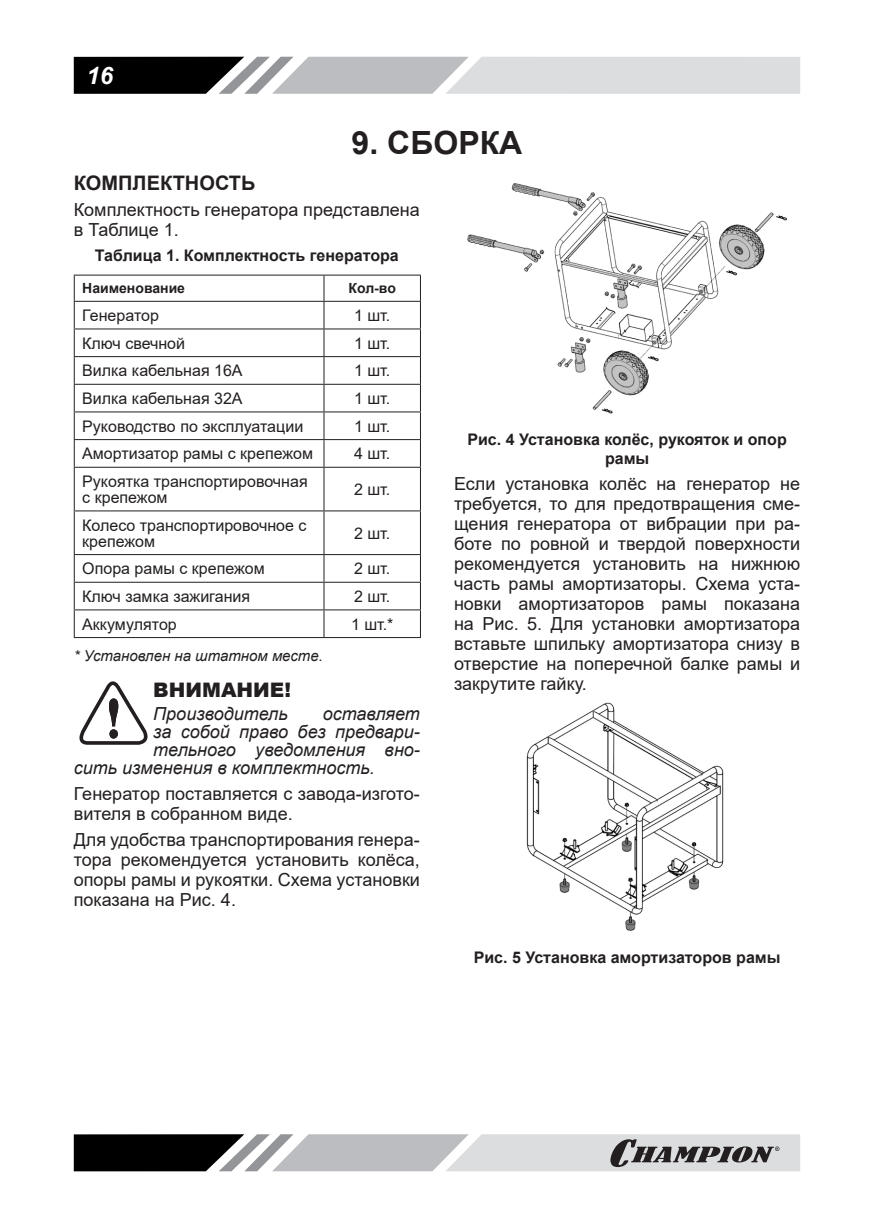
<style>
.page{position:relative;width:874px;height:1225px;background:#fff}
.page>*{position:absolute;margin:0;border:0;box-sizing:border-box;transform-origin:0 0}
.t1{font:700 32px "Arial";color:#231f20}
.t2{font:italic 700 24px "Arial";color:#fff}
.t3{font:700 20px "Arial";color:#231f20}
.t4{font:900 20px "Arial";color:#231f20}
.t5{font:18px/20px "Arial";color:#231f20}
.t6{font:italic 18px "Arial";color:#231f20}
.t7{font:16px/16px "Arial";color:#231f20}
.t8{font:700 16px/19.2px "Arial";color:#231f20;text-align:center}
.t9{font:italic 15px "Arial";color:#231f20}
.t10{font:700 14px "Arial";color:#231f20}
</style>
<div class="page">
<svg style="left:74px;top:57px;width:725px;height:37px"></svg>
<svg style="left:74px;top:1134px;width:725px;height:37px"></svg>
<hr style="left:74px;top:275px;width:250px;height:1px;background:#231f20">
<hr style="left:324px;top:275px;width:97px;height:1px;background:#231f20">
<hr style="left:74px;top:301px;width:250px;height:1px;background:#231f20">
<hr style="left:324px;top:301px;width:97px;height:1px;background:#231f20">
<hr style="left:74px;top:328px;width:250px;height:1px;background:#231f20">
<hr style="left:324px;top:328px;width:97px;height:1px;background:#231f20">
<hr style="left:74px;top:356px;width:250px;height:1px;background:#231f20">
<hr style="left:324px;top:356px;width:97px;height:1px;background:#231f20">
<hr style="left:74px;top:384px;width:250px;height:1px;background:#231f20">
<hr style="left:324px;top:384px;width:97px;height:1px;background:#231f20">
<hr style="left:74px;top:411px;width:250px;height:1px;background:#231f20">
<hr style="left:324px;top:411px;width:97px;height:1px;background:#231f20">
<hr style="left:74px;top:439px;width:250px;height:1px;background:#231f20">
<svg style="left:74px;top:276px;width:1px;height:191px"></svg>
<hr style="left:324px;top:439px;width:97px;height:1px;background:#231f20">
<svg style="left:323px;top:276px;width:1px;height:191px"></svg>
<svg style="left:420px;top:276px;width:1px;height:191px"></svg>
<hr style="left:74px;top:467px;width:250px;height:1px;background:#231f20">
<hr style="left:74px;top:468px;width:1px;height:42px;background:#231f20">
<hr style="left:324px;top:467px;width:97px;height:1px;background:#231f20">
<hr style="left:323px;top:468px;width:1px;height:42px;background:#231f20">
<hr style="left:420px;top:468px;width:1px;height:42px;background:#231f20">
<hr style="left:74px;top:510px;width:250px;height:1px;background:#231f20">
<hr style="left:74px;top:511px;width:1px;height:43px;background:#231f20">
<hr style="left:324px;top:510px;width:97px;height:1px;background:#231f20">
<hr style="left:323px;top:511px;width:1px;height:43px;background:#231f20">
<hr style="left:420px;top:511px;width:1px;height:43px;background:#231f20">
<hr style="left:74px;top:554px;width:250px;height:1px;background:#231f20">
<hr style="left:324px;top:554px;width:97px;height:1px;background:#231f20">
<hr style="left:74px;top:582px;width:250px;height:1px;background:#231f20">
<hr style="left:324px;top:582px;width:97px;height:1px;background:#231f20">
<hr style="left:74px;top:609px;width:250px;height:1px;background:#231f20">
<svg style="left:74px;top:555px;width:1px;height:82px"></svg>
<hr style="left:324px;top:609px;width:97px;height:1px;background:#231f20">
<svg style="left:323px;top:555px;width:1px;height:82px"></svg>
<svg style="left:420px;top:555px;width:1px;height:82px"></svg>
<hr style="left:74px;top:637px;width:250px;height:1px;background:#231f20">
<hr style="left:324px;top:637px;width:97px;height:1px;background:#231f20">
<svg style="left:79px;top:681px;width:69px;height:64px"></svg>
<img style="left:467px;top:183px;width:321px;height:231px">
<img style="left:526px;top:702px;width:198px;height:229px">
<h2 class="t2" style="left:87px;top:59px;width:28px">16</h2>
<h1 class="t1" style="left:351px;top:120px;width:172px">9. СБОРКА</h1>
<p class="t3" style="left:74px;top:169px;width:183px">КОМПЛЕКТНОСТЬ</p>
<p class="t5" style="left:74px;top:200px;width:347px">Комплектность генератора представлена в Таблице 1.</p>
<p class="t8" style="left:95px;top:246px;width:305px">Таблица 1. Комплектность генератора</p>
<p class="t10" style="left:82px;top:278px;width:104px">Наименование</p>
<p class="t10" style="left:348px;top:278px;width:49px">Кол-во</p>
<p class="t7" style="left:82px;top:307px;width:78px">Генератор</p>
<p class="t7" style="left:354px;top:307px;width:38px">1 шт.</p>
<p class="t7" style="left:82px;top:335px;width:104px">Ключ свечной</p>
<p class="t7" style="left:354px;top:335px;width:38px">1 шт.</p>
<p class="t7" style="left:82px;top:362px;width:162px">Вилка кабельная 16А</p>
<p class="t7" style="left:354px;top:362px;width:38px">1 шт.</p>
<p class="t7" style="left:82px;top:390px;width:162px">Вилка кабельная 32А</p>
<p class="t7" style="left:354px;top:390px;width:38px">1 шт.</p>
<p class="t7" style="left:82px;top:418px;width:222px">Руководство по эксплуатации</p>
<p class="t7" style="left:354px;top:418px;width:38px">1 шт.</p>
<p class="t7" style="left:82px;top:445px;width:232px">Амортизатор рамы с крепежом</p>
<p class="t7" style="left:354px;top:445px;width:38px">4 шт.</p>
<p class="t7" style="left:82px;top:473px;width:227px">Рукоятка транспортировочная с крепежом</p>
<p class="t7" style="left:354px;top:481px;width:38px">2 шт.</p>
<p class="t7" style="left:82px;top:517px;width:226px">Колесо транспортировочное с крепежом</p>
<p class="t7" style="left:354px;top:525px;width:38px">2 шт.</p>
<p class="t7" style="left:82px;top:560px;width:184px">Опора рамы с крепежом</p>
<p class="t7" style="left:354px;top:560px;width:38px">2 шт.</p>
<p class="t7" style="left:82px;top:588px;width:169px">Ключ замка зажигания</p>
<p class="t7" style="left:354px;top:588px;width:38px">2 шт.</p>
<p class="t7" style="left:82px;top:616px;width:96px">Аккумулятор</p>
<p class="t7" style="left:351px;top:616px;width:44px">1 шт.*</p>
<p class="t9" style="left:74px;top:646px;width:250px">* Установлен на штатном месте.</p>
<p class="t4" style="left:153px;top:675px;width:139px">ВНИМАНИЕ!</p>
<p class="t6" style="left:153px;top:702px;width:136px">Производитель</p>
<p class="t6" style="left:322px;top:702px;width:99px">оставляет</p>
<p class="t6" style="left:153px;top:720px;width:268px">за собой право без предвари-</p>
<p class="t6" style="left:153px;top:738px;width:268px">тельного уведомления вно-</p>
<p class="t6" style="left:74px;top:756px;width:302px">сить изменения в комплектность.</p>
<p class="t5" style="left:74px;top:783px;width:347px">Генератор поставляется с завода-изгото&shy;вителя в собранном виде.</p>
<p class="t5" style="left:74px;top:829px;width:347px;text-align:justify">Для удобства транспортирования генера&shy;тора рекомендуется установить колёса, опоры рамы и рукоятки. Схема установки показана на Рис. 4.</p>
<p class="t8" style="left:467px;top:430px;width:321px">Рис. 4 Установка колёс, рукояток и опор рамы</p>
<p class="t5" style="left:454px;top:473px;width:347px;text-align:justify">Если установка колёс на генератор не требуется, то для предотвращения сме&shy;щения генератора от вибрации при ра&shy;боте по ровной и твердой поверхности рекомендуется установить на нижнюю часть рамы амортизаторы. Схема уста&shy;новки амортизаторов рамы показана на Рис. 5. Для установки амортизатора вставьте шпильку амортизатора снизу в отверстие на поперечной балке рамы и закрутите гайку.</p>
<p class="t8" style="left:473px;top:948px;width:308px">Рис. 5 Установка амортизаторов рамы</p>
</div>
